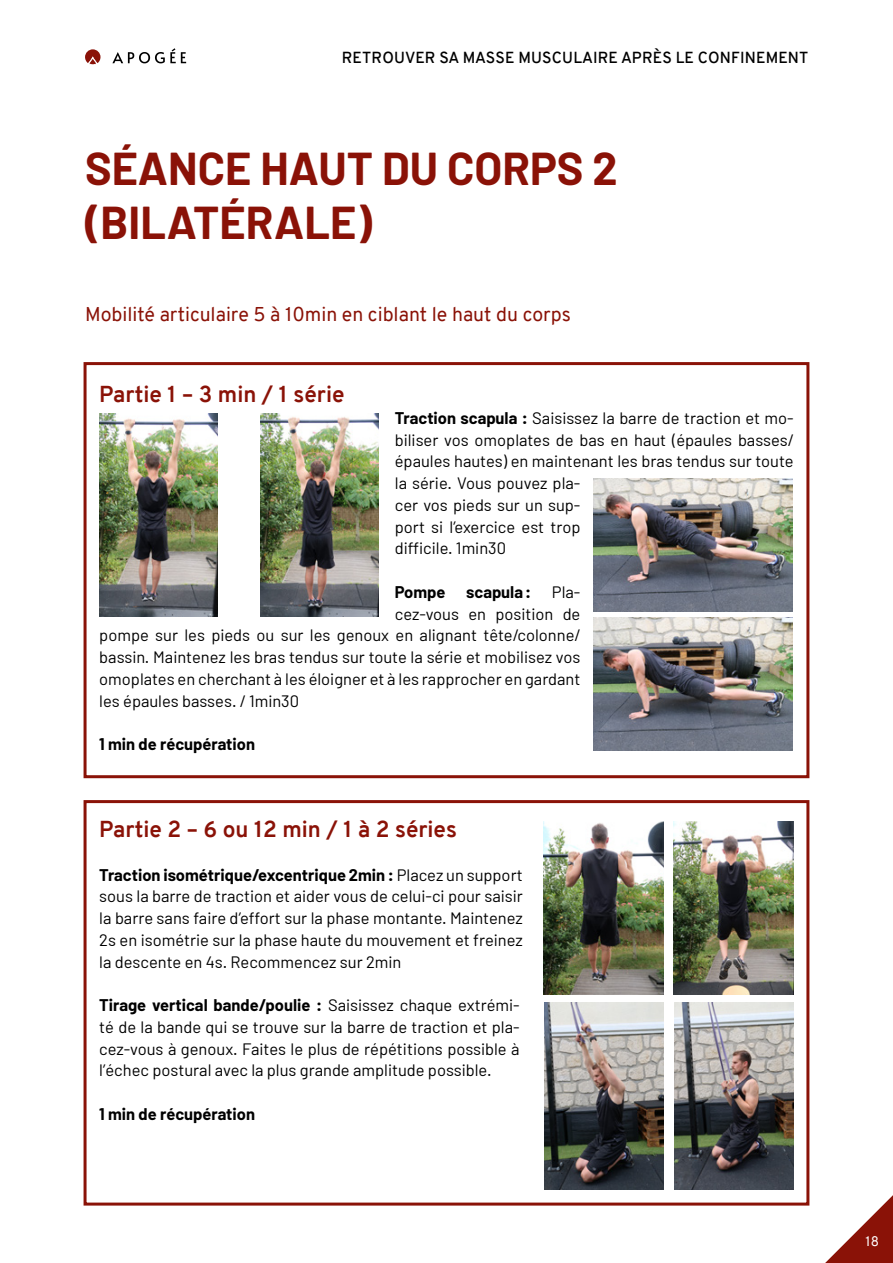
<style>
.page{position:relative;width:893px;height:1263px;background:#fff}
.page>*{position:absolute;margin:0;border:0;box-sizing:border-box;transform-origin:0 0}
.t1{font:700 45px/54px "Barlow";color:#8a1207}
.t2{font:700 22.5px "Overpass";color:#8a1207}
.t3{font:19.5px "Overpass";color:#8a1207}
.t4{font:16.5px/21.8px "Barlow";color:#000;text-align:justify}
.t5{font:700 16.5px "Barlow";color:#000}
.t6{font:600 15.6px "Overpass";color:#000}
.t7{font:13.5px "Overpass";color:#fff}
.s1{font-weight:700}
</style>
<div class="page">
<svg style="left:825px;top:1195px;width:68px;height:68px"></svg>
<svg style="left:85px;top:49px;width:15px;height:16px"></svg>
<svg style="left:112px;top:48px;width:74px;height:15px"></svg>
<div style="left:84px;top:362px;width:725px;height:416px;border:3px solid #8a1207"></div>
<div style="left:84px;top:800px;width:725px;height:405px;border:3px solid #8a1207"></div>
<img style="left:99px;top:414px;width:118px;height:203px">
<img style="left:261px;top:414px;width:118px;height:203px">
<img style="left:593px;top:479px;width:199px;height:132px">
<img style="left:593px;top:618px;width:199px;height:132px">
<img style="left:544px;top:821px;width:120px;height:173px">
<img style="left:674px;top:821px;width:120px;height:173px">
<img style="left:544px;top:1003px;width:119px;height:186px">
<img style="left:675px;top:1003px;width:119px;height:186px">
<p class="t6" style="left:342px;top:47px;width:22px">RETROUVER</p>
<p class="t6" style="left:439px;top:47px;width:35px">SA MASSE</p>
<p class="t6" style="left:518px;top:47px;width:11px">MUSCULAIRE</p>
<p class="t6" style="left:621px;top:47px;width:11px">APRÈS</p>
<p class="t6" style="left:676px;top:47px;width:34px">LE CONFINEMENT</p>
<h1 class="t1" style="left:85px;top:141px;width:534px">SÉANCE HAUT DU CORPS 2 (BILATÉRALE)</h1>
<p class="t3" style="left:85px;top:301px;width:487px">Mobilité articulaire 5 à 10min en ciblant le haut du corps</p>
<h2 class="t2" style="left:99px;top:378px;width:247px">Partie 1 – 3 min / 1 série</h2>
<p class="t4" style="left:395px;top:407px;width:400px;text-align:left"><span class="s1">Traction scapula :</span> Saisissez la barre de traction et mo&shy;biliser vos omoplates de bas en haut (épaules basses/ épaules hautes) en maintenant les bras tendus sur toute la série. Vous pouvez pla-<br>cer vos pieds sur un sup-<br>port si l’exercice est trop<br>difficile. 1min30</p>
<p class="t5" style="left:395px;top:582px;width:52px">Pompe</p>
<p class="t5" style="left:466px;top:582px;width:66px">scapula:</p>
<p class="t4" style="left:552px;top:580px;width:30px">Pla-</p>
<p class="t4" style="left:395px;top:602px;width:187px">cez-vous en position de</p>
<p class="t4" style="left:99px;top:624px;width:483px">pompe sur les pieds ou sur les genoux en alignant tête/colonne/</p>
<p class="t4" style="left:99px;top:646px;width:483px">bassin. Maintenez les bras tendus sur toute la série et mobilisez vos</p>
<p class="t4" style="left:99px;top:667px;width:483px">omoplates en cherchant à les éloigner et à les rapprocher en gardant</p>
<p class="t4" style="left:99px;top:689px;width:201px">les épaules basses. / 1min30</p>
<p class="t5" style="left:99px;top:734px;width:157px">1 min de récupération</p>
<h2 class="t2" style="left:99px;top:813px;width:359px">Partie 2 – 6 ou 12 min / 1 à 2 séries</h2>
<p class="t4" style="left:99px;top:863px;width:425px"><span class="s1">Traction isométrique/excentrique 2min :</span> Placez un support sous la barre de traction et aider vous de celui-ci pour saisir la barre sans faire d’effort sur la phase montante. Maintenez 2s en isométrie sur la phase haute du mouvement et freinez la descente en 4s. Recommencez sur 2min</p>
<p class="t4" style="left:99px;top:994px;width:422px"><span class="s1">Tirage vertical bande/poulie :</span> Saisissez chaque extrémi&shy;té de la bande qui se trouve sur la barre de traction et pla&shy;cez-vous à genoux. Faites le plus de répétitions possible à l’échec postural avec la plus grande amplitude possible.</p>
<p class="t5" style="left:99px;top:1104px;width:157px">1 min de récupération</p>
<p class="t7" style="left:866px;top:1231px;width:15px">18</p>
</div>
